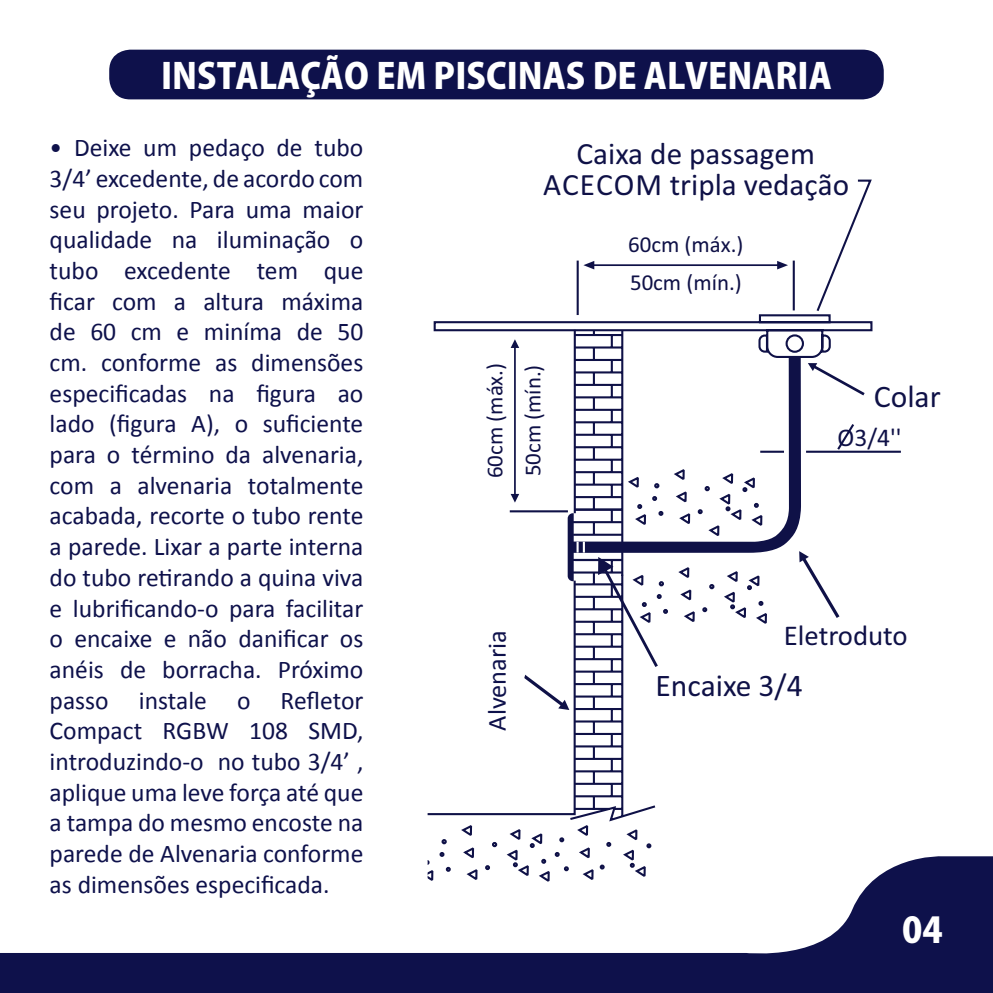
<style>
.page{position:relative;width:993px;height:993px;background:#fff}
.page>*{position:absolute;margin:0;border:0;box-sizing:border-box;transform-origin:0 0}
.t1{font:800 44.1px "Koz Go Pro";color:#0f1147}
.t2{font:800 35px "Koz Go Pro";color:#fff}
.t3{font:31.5px "Calibri";color:#0f1147}
.t4{font:31.15px/31.2px "Calibri";color:#0f1147;text-align:center}
.t5{font:28.7px "Calibri";color:#0f1147}
.t6{font:26.25px "Calibri";color:#0e114b}
.t7{font:25.55px/30.8px "Calibri";color:#0e114b;text-align:justify}
.t8{font:25.55px "Calibri";color:#0f1147}
.t9{font:22.75px/37.8px "Calibri";color:#0f1147}
</style>
<div class="page">
<svg style="left:0;top:856px;width:992px;height:136px"></svg>
<div style="left:109px;top:50px;width:774px;height:49px;background:#0e114b;border-radius:21px"></div>
<svg style="left:811px;top:574px;width:28px;height:43px"></svg>
<svg style="left:427px;top:502px;width:341px;height:381px"></svg>
<svg style="left:433px;top:179px;width:440px;height:323px"></svg>
<hr style="left:805px;top:450px;width:95px;height:2px;background:#0f1147">
<svg style="left:570px;top:421px;width:285px;height:153px"></svg>
<svg style="left:567px;top:513px;width:17px;height:68px"></svg>
<p class="t2" style="left:161px;top:53px;width:672px">INSTALAÇÃO EM PISCINAS DE ALVENARIA</p>
<p class="t1" style="left:219px;top:139px;width:264px">INSTALAÇÃO</p>
<p class="t7" style="left:50px;top:132px;width:315px">• Deixe um pedaço de tubo 3/4’ excedente, de acordo com seu projeto. Para uma maior qualidade na iluminação o tubo excedente tem que ficar com a altura máxima de 60 cm e miníma de 50 cm. conforme as dimensões especificadas na figura ao lado (figura A), o suficiente para o término da alvenaria, com a alvenaria totalmente acabada, recorte o tubo rente a parede. Lixar a parte interna do tubo retirando a quina viva e lubrificando-o para facilitar o encaixe e não danificar os anéis de borracha. Próximo passo instale o Refletor Compact RGBW 108 SMD, introduzindo-o no tubo 3/4’ , aplique uma leve força até que a tampa do mesmo encoste na parede de Alvenaria conforme as dimensões especificada.</p>
<p class="t4" style="left:543px;top:140px;width:307px">Caixa de passagem<br>ACECOM tripla vedação</p>
<p class="t9" style="left:628px;top:227px;width:117px">60cm (máx.)<br>50cm (mín.)</p>
<p class="t9" style="left:477px;top:478px;width:117px;rotate:-90deg">60cm (máx.)<br>50cm (mín.)</p>
<p class="t3" style="left:873px;top:385px;width:68px">Colar</p>
<p class="t8" style="left:837px;top:427px;width:65px">O3/4''</p>
<p class="t5" style="left:783px;top:625px;width:125px">Eletroduto</p>
<p class="t3" style="left:655px;top:673px;width:149px">Encaixe 3/4</p>
<p class="t6" style="left:480px;top:730px;width:102px;rotate:-90deg">Alvenaria</p>
<p class="t2" style="left:902px;top:906px;width:42px">04</p>
</div>
